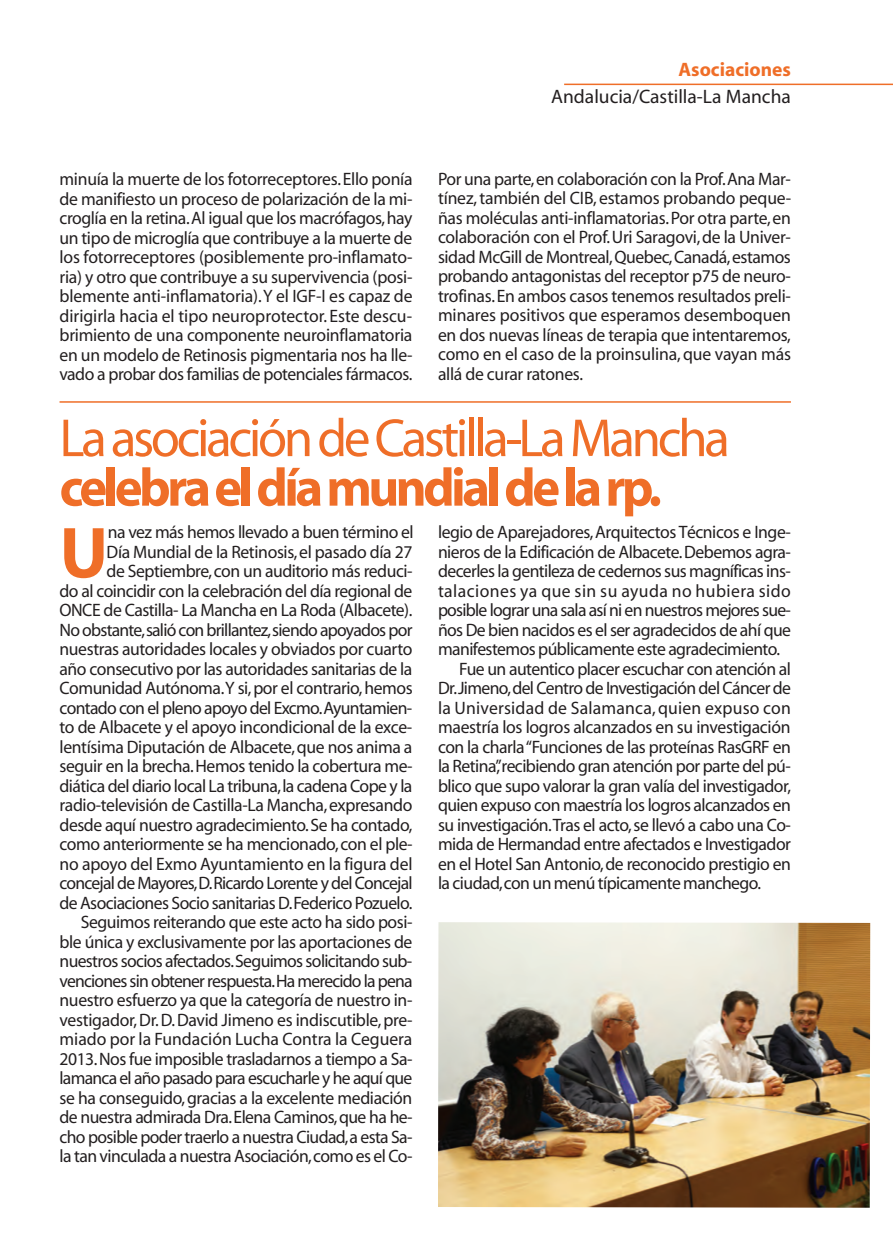
<style>
.page{position:relative;width:893px;height:1259px;background:#fff}
.page>*{position:absolute;margin:0;border:0;box-sizing:border-box;transform-origin:0 0}
.t1{font:700 72.9px "Myriad";color:#ef6e28}
.t2{font:54px "Myriad";letter-spacing:-.06em;color:#ef6e28}
.t3{font:700 54px "Myriad";letter-spacing:-.065em;color:#ef6e28}
.t4{font:19.5px "Myriad";color:#231f20}
.t5{font:700 19.5px "Myriad";color:#ef6e28}
.t6{font:18px/19.5px "Myriad";letter-spacing:-.03em;color:#231f20;text-align:justify}
.t7{font:18px "Myriad";letter-spacing:.015em;color:#231f20}
.t8{font:18px "Myriad";letter-spacing:.025em;color:#231f20}
</style>
<div class="page">
<hr style="left:564px;top:84px;width:329px;height:1px;background:#ef6e28">
<hr style="left:60px;top:401px;width:731px;height:2px;background:#ef6e28">
<img style="left:438px;top:922px;width:432px;height:285px">
<p class="t5" style="left:678px;top:62px;width:114px">Asociaciones</p>
<p class="t4" style="left:551px;top:89px;width:241px">Andalucia/Castilla-La Mancha</p>
<p class="t6" style="left:60px;top:171px;width:355px">minuía la muerte de los fotorreceptores. Ello ponía de manifiesto un proceso de polarización de la mi&shy;croglía en la retina. Al igual que los macrófagos, hay un tipo de microglía que contribuye a la muerte de los fotorreceptores (posiblemente pro-inflamato&shy;ria) y otro que contribuye a su supervivencia (posi&shy;blemente anti-inflamatoria). Y el IGF-I es capaz de dirigirla hacia el tipo neuroprotector. Este descu&shy;brimiento de una componente neuroinflamatoria en un modelo de Retinosis pigmentaria nos ha lle&shy;vado a probar dos familias de potenciales fármacos.</p>
<p class="t6" style="left:438px;top:171px;width:355px">Por una parte, en colaboración con la Prof. Ana Mar&shy;tínez, también del CIB, estamos probando peque&shy;ñas moléculas anti-inflamatorias. Por otra parte, en colaboración con el Prof. Uri Saragovi, de la Univer&shy;sidad McGill de Montreal, Quebec, Canadá, estamos probando antagonistas del receptor p75 de neuro&shy;trofinas. En ambos casos tenemos resultados preli&shy;minares positivos que esperamos desemboquen en dos nuevas líneas de terapia que intentaremos, como en el caso de la proinsulina, que vayan más allá de curar ratones.</p>
<h2 class="t2" style="left:60px;top:418px;width:672px">La asociación de Castilla-La Mancha</h2>
<h2 class="t3" style="left:60px;top:467px;width:604px">celebra el día mundial de la rp.</h2>
<p class="t6" style="left:60px;top:524px;width:356px;text-align:right">na vez más hemos llevado a buen término el<br>Día Mundial de la Retinosis, el pasado día 27<br>de Septiembre, con un auditorio más reduci-<br>do al coincidir con la celebración del día regional de ONCE de Castilla- La Mancha en La Roda (Albacete).<br>No obstante,salió con brillantez,siendo apoyados por nuestras autoridades locales y obviados por cuarto año consecutivo por las autoridades sanitarias de la Comunidad Autónoma.Y si, por el contrario, hemos contado con el pleno apoyo del Excmo.Ayuntamien&shy;to de Albacete y el apoyo incondicional de la exce&shy;lentísima Diputación de Albacete, que nos anima a seguir en la brecha. Hemos tenido la cobertura me&shy;diática del diario local La tribuna, la cadena Cope y la radio-televisión de Castilla-La Mancha, expresando desde aquí nuestro agradecimiento. Se ha contado, como anteriormente se ha mencionado, con el ple&shy;no apoyo del Exmo Ayuntamiento en la figura del concejal de Mayores,D.Ricardo Lorente y del Concejal de Asociaciones Socio sanitarias D. Federico Pozuelo.<br>Seguimos reiterando que este acto ha sido posi&shy;ble única y exclusivamente por las aportaciones de nuestros socios afectados.Seguimos solicitando sub&shy;venciones sin obtener respuesta.Ha merecido la pena nuestro esfuerzo ya que la categoría de nuestro in&shy;vestigador, Dr. D. David Jimeno es indiscutible, pre&shy;miado por la Fundación Lucha Contra la Ceguera 2013. Nos fue imposible trasladarnos a tiempo a Sa&shy;lamanca el año pasado para escucharle y he aquí que se ha conseguido, gracias a la excelente mediación de nuestra admirada Dra. Elena Caminos, que ha he&shy;cho posible poder traerlo a nuestra Ciudad, a esta Sa&shy;la tan vinculada a nuestra Asociación, como es el Co-</p>
<p class="t6" style="left:438px;top:524px;width:354px">legio de Aparejadores, Arquitectos Técnicos e Inge-</p>
<h1 class="t1" style="left:60px;top:525px;width:50px">U</h1>
<p class="t6" style="left:438px;top:543px;width:354px">nieros de la Edificación de Albacete. Debemos agra-</p>
<p class="t6" style="left:438px;top:563px;width:354px">decerles la gentileza de cedernos sus magníficas ins-</p>
<p class="t8" style="left:438px;top:584px;width:354px">talaciones ya que sin su ayuda no hubiera sido</p>
<p class="t6" style="left:438px;top:602px;width:354px">posible lograr una sala así ni en nuestros mejores sue-</p>
<p class="t6" style="left:438px;top:621px;width:354px">ños De bien nacidos es el ser agradecidos de ahí que</p>
<p class="t6" style="left:438px;top:641px;width:344px">manifestemos públicamente este agradecimiento.</p>
<p class="t6" style="left:459px;top:660px;width:333px">Fue un autentico placer escuchar con atención al</p>
<p class="t6" style="left:438px;top:680px;width:354px">Dr. Jimeno, del Centro de Investigación del Cáncer de</p>
<p class="t7" style="left:438px;top:701px;width:354px">la Universidad de Salamanca, quien expuso con</p>
<p class="t6" style="left:438px;top:719px;width:354px">maestría los logros alcanzados en su investigación</p>
<p class="t6" style="left:438px;top:738px;width:354px">con la charla “Funciones de las proteínas RasGRF en</p>
<p class="t6" style="left:438px;top:758px;width:354px">la Retina”, recibiendo gran atención por parte del pú-</p>
<p class="t6" style="left:438px;top:777px;width:354px">blico que supo valorar la gran valía del investigador,</p>
<p class="t6" style="left:438px;top:797px;width:354px">quien expuso con maestría los logros alcanzados en</p>
<p class="t6" style="left:438px;top:816px;width:354px">su investigación.Tras el acto, se llevó a cabo una Co-</p>
<p class="t6" style="left:438px;top:836px;width:354px">mida de Hermandad entre afectados e Investigador</p>
<p class="t6" style="left:438px;top:855px;width:354px">en el Hotel San Antonio, de reconocido prestigio en</p>
<p class="t6" style="left:438px;top:875px;width:325px">la ciudad, con un menú típicamente manchego.</p>
</div>
